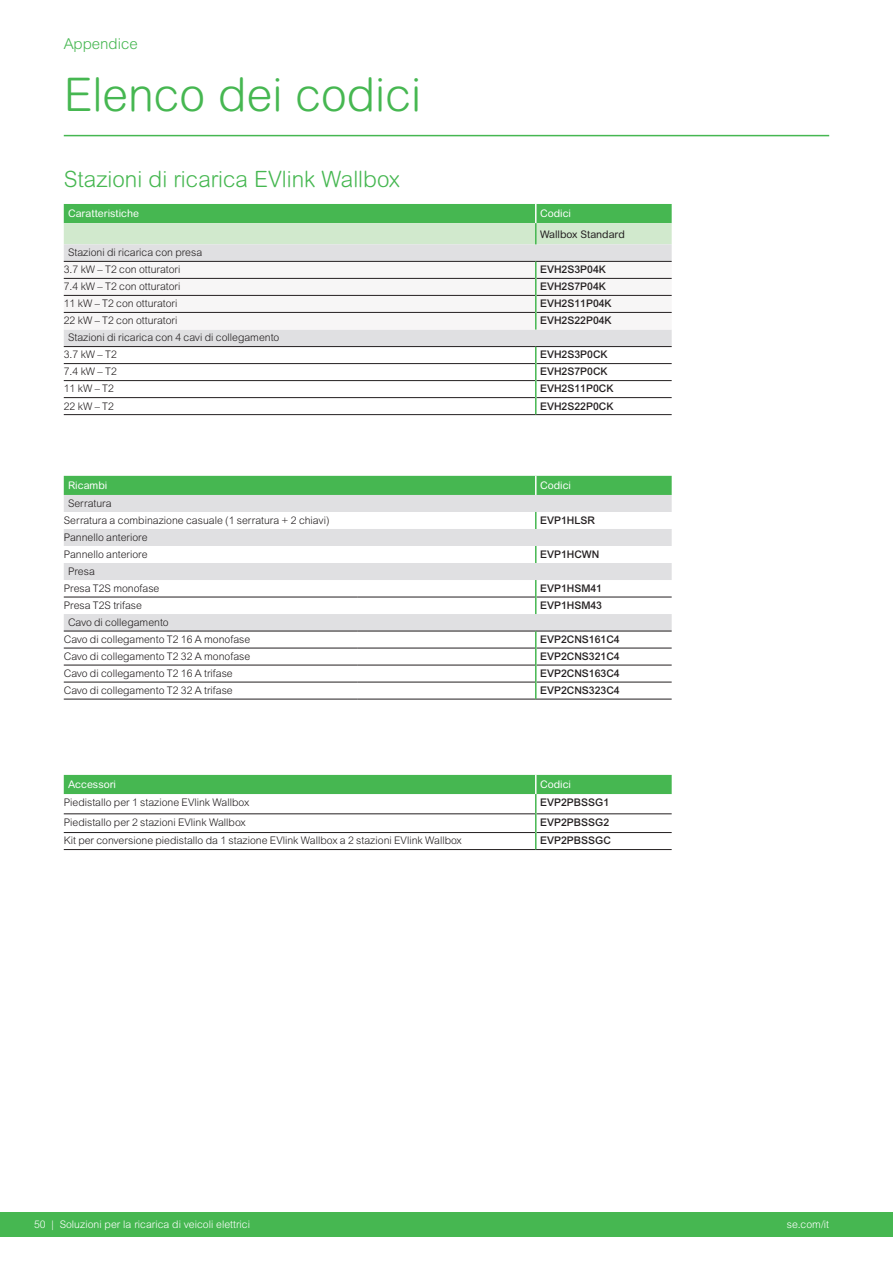
<style>
.page{position:relative;width:893px;height:1263px;background:#fff}
.page>*{position:absolute;margin:0;border:0;box-sizing:border-box;transform-origin:0 0}
.t1{font:300 46.5px "Arial Rounded MT Std";color:#46b751}
.t2{font:300 22.5px "Arial Rounded MT Std";color:#46b751}
.t3{font:300 15px "Arial MT Pro";color:#46b751}
.t4{font:300 10.5px/17px "Arial MT Std";color:#231f20}
.t5{font:500 10.5px "Arial MT Std";color:#231f20}
.t6{font:300 10.5px "Arial MT Pro";color:#fff}
.t7{font:10.5px "Arial Rounded MT Std";color:#fff}
.t8{font:10.5px "Arial Rounded MT Std";color:#231f20}
</style>
<div class="page">
<div style="left:0;top:1212px;width:893px;height:25px;background:#46b751"></div>
<hr style="left:64px;top:135px;width:765px;height:1px;background:#46b751">
<div style="left:64px;top:244px;width:608px;height:102px;background:#e0e0e2"></div>
<hr style="left:64px;top:346px;width:472px;height:1px;background:#231f20">
<hr style="left:536px;top:346px;width:136px;height:1px;background:#231f20">
<hr style="left:64px;top:363px;width:471px;height:1px;background:#231f20">
<hr style="left:536px;top:363px;width:136px;height:1px;background:#231f20">
<hr style="left:64px;top:380px;width:471px;height:1px;background:#231f20">
<hr style="left:536px;top:380px;width:136px;height:1px;background:#231f20">
<hr style="left:64px;top:397px;width:471px;height:1px;background:#231f20">
<hr style="left:536px;top:397px;width:136px;height:1px;background:#231f20">
<hr style="left:64px;top:414px;width:472px;height:1px;background:#231f20">
<hr style="left:536px;top:414px;width:136px;height:1px;background:#231f20">
<svg style="left:64px;top:204px;width:608px;height:40px;background:#8fd192"></svg>
<svg style="left:64px;top:261px;width:608px;height:69px"></svg>
<svg style="left:535px;top:347px;width:1px;height:67px"></svg>
<svg style="left:64px;top:495px;width:608px;height:136px;fill:#e0e0e2"></svg>
<div style="left:64px;top:476px;width:608px;height:19px;background:#46b751"></div>
<hr style="left:64px;top:597px;width:293px;height:1px;background:#231f20">
<hr style="left:357px;top:597px;width:178px;height:1px;background:#231f20">
<hr style="left:536px;top:597px;width:136px;height:1px;background:#231f20">
<hr style="left:64px;top:631px;width:293px;height:1px;background:#231f20">
<hr style="left:357px;top:631px;width:179px;height:1px;background:#231f20">
<hr style="left:536px;top:631px;width:136px;height:1px;background:#231f20">
<hr style="left:64px;top:648px;width:293px;height:1px;background:#231f20">
<hr style="left:357px;top:648px;width:178px;height:1px;background:#231f20">
<hr style="left:536px;top:648px;width:136px;height:1px;background:#231f20">
<hr style="left:64px;top:665px;width:293px;height:1px;background:#231f20">
<hr style="left:357px;top:665px;width:178px;height:1px;background:#231f20">
<hr style="left:536px;top:665px;width:136px;height:1px;background:#231f20">
<hr style="left:64px;top:682px;width:293px;height:1px;background:#231f20">
<hr style="left:357px;top:682px;width:178px;height:1px;background:#231f20">
<hr style="left:536px;top:682px;width:136px;height:1px;background:#231f20">
<hr style="left:64px;top:699px;width:293px;height:1px;background:#231f20">
<hr style="left:357px;top:699px;width:179px;height:1px;background:#231f20">
<hr style="left:536px;top:699px;width:136px;height:1px;background:#231f20">
<svg style="left:535px;top:512px;width:1px;height:17px"></svg>
<svg style="left:535px;top:546px;width:1px;height:17px"></svg>
<svg style="left:535px;top:580px;width:1px;height:34px"></svg>
<svg style="left:535px;top:631px;width:1px;height:68px"></svg>
<hr style="left:64px;top:849px;width:472px;height:1px;background:#231f20">
<hr style="left:536px;top:849px;width:136px;height:1px;background:#231f20">
<svg style="left:64px;top:775px;width:608px;height:74px"></svg>
<h3 class="t3" style="left:64px;top:35px;width:76px">Appendice</h3>
<h1 class="t1" style="left:64px;top:68px;width:359px">Elenco dei codici</h1>
<h2 class="t2" style="left:64px;top:166px;width:338px">Stazioni di ricarica EVlink Wallbox</h2>
<p class="t7" style="left:68px;top:208px;width:72px">Caratteristiche</p>
<p class="t7" style="left:540px;top:208px;width:33px">Codici</p>
<p class="t8" style="left:540px;top:228px;width:86px">Wallbox Standard</p>
<p class="t4" style="left:64px;top:244px;width:140px;text-indent:4px">Stazioni di ricarica con presa<br>3.7 kW – T2 con otturatori</p>
<p class="t5" style="left:540px;top:263px;width:67px">EVH2S3P04K</p>
<p class="t4" style="left:64px;top:278px;width:118px">7.4 kW – T2 con otturatori</p>
<p class="t5" style="left:540px;top:280px;width:67px">EVH2S7P04K</p>
<p class="t4" style="left:64px;top:295px;width:115px">11 kW – T2 con otturatori</p>
<p class="t5" style="left:540px;top:297px;width:73px">EVH2S11P04K</p>
<p class="t4" style="left:64px;top:312px;width:115px">22 kW – T2 con otturatori</p>
<p class="t5" style="left:540px;top:314px;width:73px">EVH2S22P04K</p>
<p class="t4" style="left:64px;top:329px;width:217px;text-indent:4px">Stazioni di ricarica con 4 cavi di collegamento<br>3.7 kW – T2</p>
<p class="t5" style="left:540px;top:349px;width:69px">EVH2S3P0CK</p>
<p class="t4" style="left:64px;top:363px;width:55px">7.4 kW – T2</p>
<p class="t5" style="left:540px;top:366px;width:69px">EVH2S7P0CK</p>
<p class="t4" style="left:64px;top:380px;width:52px">11 kW – T2</p>
<p class="t5" style="left:540px;top:383px;width:75px">EVH2S11P0CK</p>
<p class="t4" style="left:64px;top:397px;width:52px">22 kW – T2</p>
<p class="t5" style="left:540px;top:400px;width:75px">EVH2S22P0CK</p>
<p class="t7" style="left:68px;top:479px;width:41px">Ricambi</p>
<p class="t7" style="left:540px;top:479px;width:33px">Codici</p>
<p class="t4" style="left:64px;top:495px;width:267px;text-indent:4px">Serratura<br>Serratura a combinazione casuale (1 serratura + 2 chiavi)</p>
<p class="t5" style="left:540px;top:514px;width:57px">EVP1HLSR</p>
<p class="t4" style="left:64px;top:529px;width:85px">Pannello anteriore<br>Pannello anteriore</p>
<p class="t4" style="left:64px;top:563px;width:97px;text-indent:4px">Presa<br>Presa T2S monofase</p>
<p class="t5" style="left:540px;top:548px;width:61px">EVP1HCWN</p>
<p class="t5" style="left:540px;top:582px;width:64px">EVP1HSM41</p>
<p class="t4" style="left:64px;top:597px;width:80px">Presa T2S trifase</p>
<p class="t5" style="left:540px;top:599px;width:64px">EVP1HSM43</p>
<p class="t4" style="left:64px;top:614px;width:188px;text-indent:4px">Cavo di collegamento<br>Cavo di collegamento T2 16 A monofase</p>
<p class="t5" style="left:540px;top:633px;width:81px">EVP2CNS161C4</p>
<p class="t4" style="left:64px;top:648px;width:188px">Cavo di collegamento T2 32 A monofase</p>
<p class="t5" style="left:540px;top:650px;width:81px">EVP2CNS321C4</p>
<p class="t4" style="left:64px;top:665px;width:171px">Cavo di collegamento T2 16 A trifase</p>
<p class="t5" style="left:540px;top:667px;width:81px">EVP2CNS163C4</p>
<p class="t4" style="left:64px;top:682px;width:171px">Cavo di collegamento T2 32 A trifase</p>
<p class="t5" style="left:540px;top:684px;width:81px">EVP2CNS323C4</p>
<p class="t7" style="left:68px;top:778px;width:50px">Accessori</p>
<p class="t7" style="left:540px;top:778px;width:33px">Codici</p>
<p class="t4" style="left:64px;top:794px;width:187px">Piedistallo per 1 stazione EVlink Wallbox</p>
<p class="t5" style="left:540px;top:796px;width:71px">EVP2PBSSG1</p>
<p class="t4" style="left:64px;top:813px;width:184px">Piedistallo per 2 stazioni EVlink Wallbox</p>
<p class="t5" style="left:540px;top:816px;width:71px">EVP2PBSSG2</p>
<p class="t4" style="left:64px;top:832px;width:400px">Kit per conversione piedistallo da 1 stazione EVlink Wallbox a 2 stazioni EVlink Wallbox</p>
<p class="t5" style="left:540px;top:834px;width:72px">EVP2PBSSGC</p>
<p class="t6" style="left:34px;top:1218px;width:217px">50 | Soluzioni per la ricarica di veicoli elettrici</p>
<p class="t6" style="left:787px;top:1218px;width:44px">se.com/it</p>
</div>
